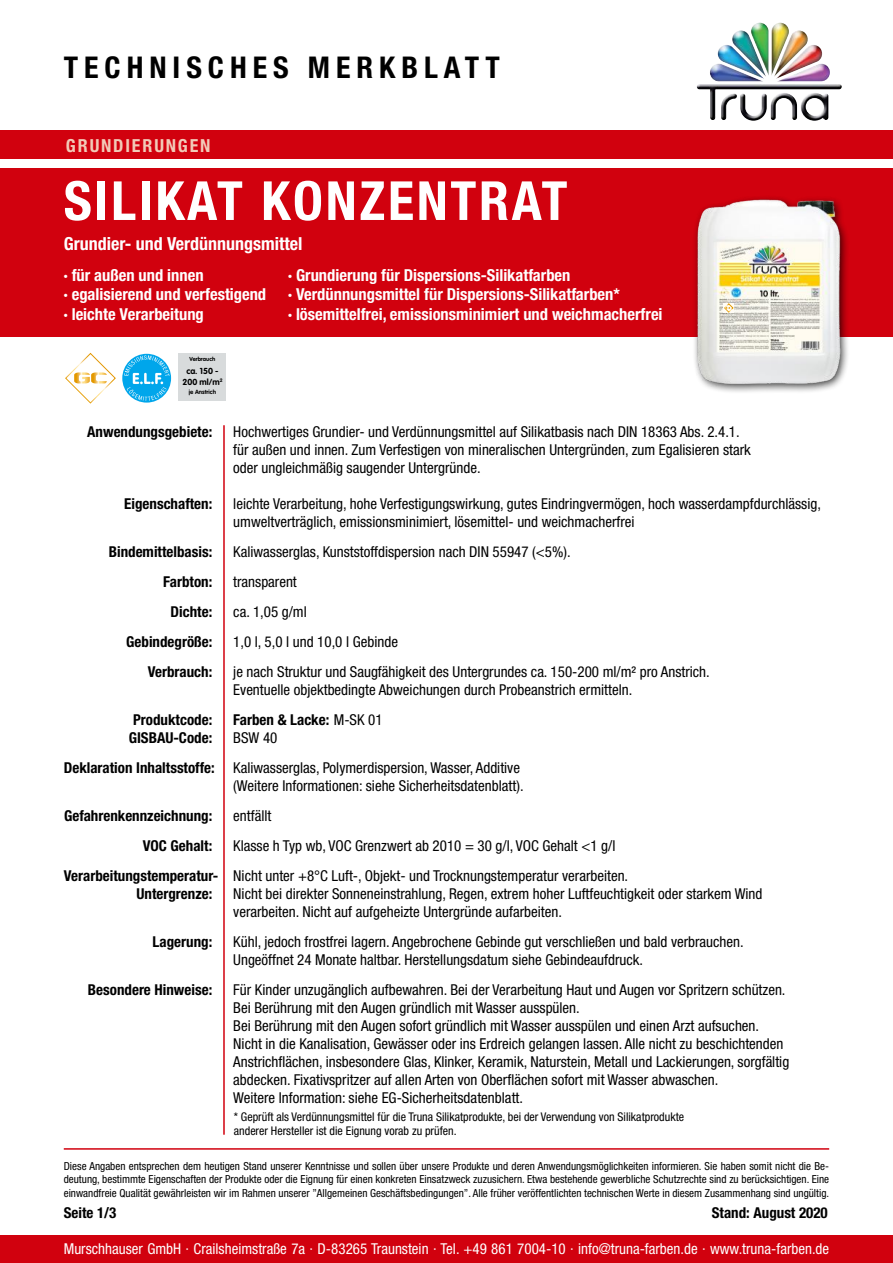
<style>
.page{position:relative;width:893px;height:1263px;background:#fff}
.page>*{position:absolute;margin:0;border:0;box-sizing:border-box;transform-origin:0 0}
.t1{font:700 condensed 54px "Helvetica Neue";letter-spacing:.05em;color:#fff}
.t2{font:700 condensed 30px "Helvetica Neue";letter-spacing:.2em;color:#000}
.t3{font:700 condensed 18px "Helvetica Neue";color:#fff}
.t4{font:700 condensed 18px "Helvetica Neue";letter-spacing:.1em;color:#f2cab8}
.t5{font:700 condensed 16.5px/19.5px "Helvetica Neue";color:#fff}
.t6{font:condensed 15px/18px "Helvetica Neue";color:#000}
.t7{font:700 condensed 15px "Helvetica Neue";color:#000}
.t8{font:condensed 15px "Helvetica Neue";color:#fff}
.t9{font:condensed 12px/13.5px "Helvetica Neue";color:#000}
.t10{font:condensed 11.1px/13.5px "Helvetica Neue";color:#000;text-align:justify}
.t11{font:700 8.55px/10.5px "VAG Rounded";color:#000;text-align:center}
.t12{font:700 6px "VAG Rounded";color:#000}
.t13{font:700 5.7px "VAG Rounded";color:#000}
.s1{font-weight:400}
.s2{font-weight:700}
</style>
<div class="page">
<div style="left:0;top:168px;width:893px;height:169px;background:#d1010e"></div>
<div style="left:0;top:130px;width:893px;height:29px;background:#d1010e"></div>
<img style="left:697px;top:23px;width:145px;height:98px">
<svg style="left:65px;top:352px;width:106px;height:52px"></svg>
<div style="left:179px;top:353px;width:47px;height:48px;background:#d8dbdc"></div>
<hr style="left:64px;top:1148px;width:765px;height:2px;background:#d1010e">
<div style="left:0;top:1235px;width:893px;height:28px;background:#d1010e"></div>
<hr style="left:223px;top:425px;width:2px;height:710px;background:#d1010e">
<img style="left:694px;top:197px;width:154px;height:195px">
<svg style="left:723px;top:303px;width:11px;height:10px"></svg>
<svg style="left:724px;top:304px;width:9px;height:8px"></svg>
<h2 class="t2" style="left:64px;top:49px;width:437px">TECHNISCHES MERKBLATT</h2>
<p class="t4" style="left:66px;top:134px;width:146px">GRUNDIERUNGEN</p>
<h1 class="t1" style="left:64px;top:168px;width:505px">SILIKAT KONZENTRAT</h1>
<p class="t3" style="left:64px;top:233px;width:240px">Grundier- und Verdünnungsmittel</p>
<p class="t5" style="left:64px;top:265px;width:204px">· für außen und innen<br>· egalisierend und verfestigend · leichte Verarbeitung</p>
<p class="t13" style="left:190px;top:355px;width:27px">Verbrauch</p>
<p class="t11" style="left:182px;top:366px;width:42px">ca. 150 -<br>200 ml/m<sup>2</sup></p>
<p class="t12" style="left:189px;top:388px;width:29px">je Anstrich</p>
<p class="t5" style="left:288px;top:265px;width:376px">· Grundierung für Dispersions-Silikatfarben<br>· Verdünnungsmittel für Dispersions-Silikatfarben*<br>· lösemittelfrei, emissionsminimiert und weichmacherfrei</p>
<p class="t7" style="left:87px;top:423px;width:126px">Anwendungsgebiete:</p>
<p class="t6" style="left:233px;top:423px;width:519px">Hochwertiges Grundier- und Verdünnungsmittel auf Silikatbasis nach DIN 18363 Abs. 2.4.1. für außen und innen. Zum Verfestigen von mineralischen Untergründen, zum Egalisieren stark oder ungleichmäßig saugender Untergründe.</p>
<p class="t7" style="left:124px;top:495px;width:90px">Eigenschaften:</p>
<p class="t6" style="left:233px;top:495px;width:589px">leichte Verarbeitung, hohe Verfestigungswirkung, gutes Eindringvermögen, hoch wasserdampfdurchlässig, umweltverträglich, emissionsminimiert, lösemittel- und weichmacherfrei</p>
<p class="t7" style="left:109px;top:543px;width:105px">Bindemittelbasis:</p>
<p class="t6" style="left:233px;top:543px;width:339px">Kaliwasserglas, Kunststoffdispersion nach DIN 55947 (&lt;5%).</p>
<p class="t7" style="left:163px;top:573px;width:51px">Farbton:</p>
<p class="t6" style="left:233px;top:573px;width:65px">transparent</p>
<p class="t7" style="left:171px;top:603px;width:43px">Dichte:</p>
<p class="t6" style="left:233px;top:603px;width:75px">ca. 1,05 g/ml</p>
<p class="t7" style="left:126px;top:633px;width:88px">Gebindegröße:</p>
<p class="t6" style="left:233px;top:633px;width:166px">1,0 l, 5,0 l und 10,0 l Gebinde</p>
<p class="t7" style="left:148px;top:663px;width:66px">Verbrauch:</p>
<p class="t6" style="left:233px;top:663px;width:478px">je nach Struktur und Saugfähigkeit des Untergrundes ca. 150-200 ml/m² pro Anstrich.<br>Eventuelle objektbedingte Abweichungen durch Probeanstrich ermitteln.</p>
<p class="t7" style="left:133px;top:711px;width:81px">Produktcode:</p>
<p class="t7" style="left:233px;top:711px;width:151px">Farben &amp; Lacke: <span class="s1">M-SK 01</span></p>
<p class="t7" style="left:129px;top:729px;width:85px">GISBAU-Code:</p>
<p class="t6" style="left:64px;top:723px;width:458px;line-height:30px;text-indent:169px">BSW 40<br><span class="s2">Deklaration Inhaltsstoffe:</span> Kaliwasserglas, Polymerdispersion, Wasser, Additive</p>
<p class="t6" style="left:233px;top:777px;width:292px">(Weitere Informationen: siehe Sicherheitsdatenblatt).</p>
<p class="t7" style="left:64px;top:807px;width:150px">Gefahrenkennzeichnung:</p>
<p class="t6" style="left:233px;top:807px;width:40px">entfällt</p>
<p class="t7" style="left:143px;top:837px;width:71px">VOC Gehalt:</p>
<p class="t6" style="left:64px;top:831px;width:566px;line-height:30px;text-indent:170px">Klasse h Typ wb, VOC Grenzwert ab 2010 = 30 g/l, VOC Gehalt &lt;1 g/l<br><span class="s2">Verarbeitungstemperatur-</span> Nicht unter +8°C Luft-, Objekt- und Trocknungstemperatur verarbeiten.</p>
<p class="t7" style="left:136px;top:885px;width:77px">Untergrenze:</p>
<p class="t6" style="left:233px;top:885px;width:531px">Nicht bei direkter Sonneneinstrahlung, Regen, extrem hoher Luftfeuchtigkeit oder starkem Wind verarbeiten. Nicht auf aufgeheizte Untergründe aufarbeiten.</p>
<p class="t7" style="left:153px;top:933px;width:61px">Lagerung:</p>
<p class="t6" style="left:233px;top:933px;width:512px">Kühl, jedoch frostfrei lagern. Angebrochene Gebinde gut verschließen und bald verbrauchen.<br>Ungeöffnet 24 Monate haltbar. Herstellungsdatum siehe Gebindeaufdruck.</p>
<p class="t7" style="left:88px;top:981px;width:126px">Besondere Hinweise:</p>
<p class="t6" style="left:233px;top:981px;width:557px">Für Kinder unzugänglich aufbewahren. Bei der Verarbeitung Haut und Augen vor Spritzern schützen.<br>Bei Berührung mit den Augen gründlich mit Wasser ausspülen.<br>Bei Berührung mit den Augen sofort gründlich mit Wasser ausspülen und einen Arzt aufsuchen.<br>Nicht in die Kanalisation, Gewässer oder ins Erdreich gelangen lassen. Alle nicht zu beschichtenden Anstrichflächen, insbesondere Glas, Klinker, Keramik, Naturstein, Metall und Lackierungen, sorgfältig abdecken. Fixativspritzer auf allen Arten von Oberflächen sofort mit Wasser abwaschen.<br>Weitere Information: siehe EG-Sicherheitsdatenblatt.</p>
<p class="t9" style="left:234px;top:1110px;width:452px">* Geprüft als Verdünnungsmittel für die Truna Silikatprodukte, bei der Verwendung von Silikatprodukte anderer Hersteller ist die Eignung vorab zu prüfen.</p>
<p class="t10" style="left:64px;top:1159px;width:767px">Diese Angaben entsprechen dem heutigen Stand unserer Kenntnisse und sollen über unsere Produkte und deren Anwendungsmöglichkeiten informieren. Sie haben somit nicht die Be&shy;deutung, bestimmte Eigenschaften der Produkte oder die Eignung für einen konkreten Einsatzweck zuzusichern. Etwa bestehende gewerbliche Schutzrechte sind zu berücksichtigen. Eine einwandfreie Qualität gewährleisten wir im Rahmen unserer ”Allgemeinen Geschäftsbedingungen”. Alle früher veröffentlichten technischen Werte in diesem Zusammenhang sind ungültig.</p>
<p class="t7" style="left:64px;top:1203px;width:54px">Seite 1/3</p>
<p class="t7" style="left:712px;top:1203px;width:117px">Stand: August 2020</p>
<p class="t8" style="left:64px;top:1239px;width:767px">Murschhauser GmbH · Crailsheimstraße 7a · D-83265 Traunstein · Tel. +49 861 7004-10 · info@truna-farben.de · www.truna-farben.de</p>
</div>
